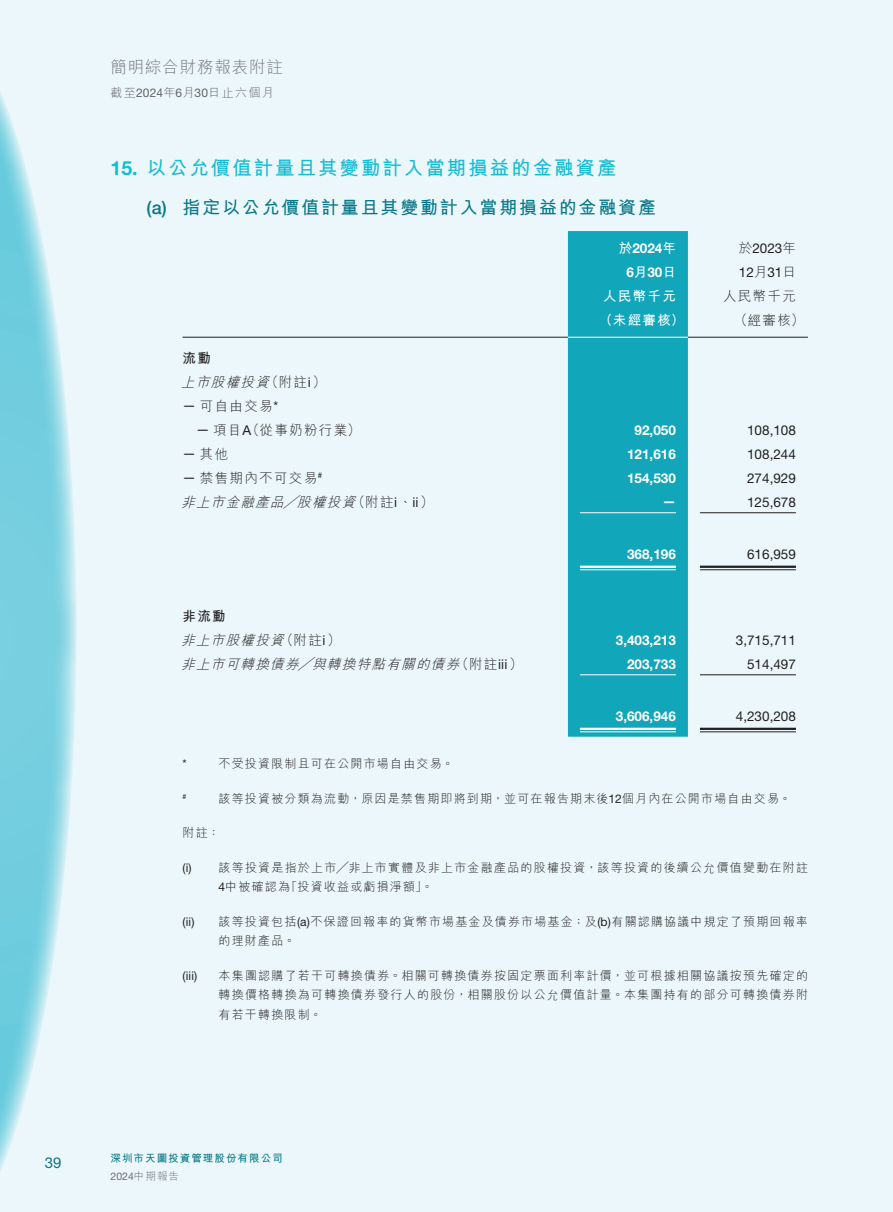
<style>
.page{position:relative;width:893px;height:1212px;background:#ebf7fa}
.page>*{position:absolute;margin:0;border:0;box-sizing:border-box;transform-origin:0 0}
._03_H1{font:700 19.5px "M Hei HK";letter-spacing:.1em;color:#14bdd4}
._03_H1-2{font:700 19.5px "Helvetica Neue LT Std";color:#14bdd4}
._04___H2{font:700 18px "M Hei HK";letter-spacing:.1em;color:#097888}
._04___H2-2{font:500 18px "Helvetica Neue LT Std";color:#097888}
.t1{font:300 16.5px "M Hei HK";letter-spacing:.05em;color:#76787b}
.t2{font:15px "Helvetica Neue LT Std";color:#097888}
._01_Body_Text{font:13.5px/24px "Helvetica Neue LT Std";color:#231f20}
._01_Body_Text-2{font:700 13.5px/24px "Helvetica Neue LT Std";color:#fff;text-align:center}
._15_Table_Stub{font:300 13.5px "M Hei HK";letter-spacing:.1em;color:#231f20}
._15_Table_Stub-2{font:italic 300 13.5px "M Hei HK";color:#231f20}
._01_Body_Text-3{font:700 13.5px "M Hei HK";letter-spacing:.1em;color:#fff}
._01_Body_Text-4{font:300 13.5px "M Hei HK";letter-spacing:.1em;color:#231f20}
._15_Table_Stub-3{font:700 13.5px "M Hei HK";color:#231f20}
._15_Table_Stub-4{font:13.5px "Helvetica Neue LT Std";color:#231f20}
._02_Note_Text{font:300 12px/19.5px "M Hei HK";letter-spacing:.105em;color:#231f20}
.t3{font:300 12px "M Hei HK";letter-spacing:.115em;color:#636366}
._02_Note_Text-2{font:12px "Helvetica Neue LT Std";color:#231f20}
.t4{font:700 10.5px "M Hei HK";letter-spacing:.1em;color:#097888}
.t5{font:10.5px "Helvetica Neue LT Std";color:#6c6d70}
._15_Table_Stub-5{font:7.8px "Helvetica Neue LT Std";color:#231f20}
._02_Note_Text-3{font:7.05px "Helvetica Neue LT Std";color:#231f20}
.s1{font-family:"Helvetica Neue LT Std";font-weight:400}
.s2{font-family:"M Hei HK"}
.s3{font-family:"M Hei HK";font-weight:300}
</style>
<div class="page">
<svg style="left:0;top:91px;width:76px;height:1081px"></svg>
<div style="left:568px;top:231px;width:120px;height:506px;background:#12a6ba"></div>
<hr style="left:183px;top:337px;width:385px;height:1px;background:#231f20">
<hr style="left:568px;top:337px;width:120px;height:1px;background:#fff">
<hr style="left:688px;top:337px;width:120px;height:1px;background:#231f20">
<hr style="left:580px;top:512px;width:96px;height:1px;background:#fff">
<hr style="left:700px;top:512px;width:96px;height:1px;background:#231f20">
<hr style="left:580px;top:566px;width:96px;height:2px;background:#fff">
<hr style="left:580px;top:569px;width:96px;height:1px;background:#fff">
<hr style="left:700px;top:566px;width:96px;height:2px;background:#231f20">
<hr style="left:700px;top:569px;width:96px;height:1px;background:#231f20">
<hr style="left:580px;top:674px;width:96px;height:1px;background:#fff">
<hr style="left:700px;top:674px;width:96px;height:1px;background:#231f20">
<hr style="left:580px;top:728px;width:96px;height:2px;background:#fff">
<hr style="left:580px;top:731px;width:96px;height:1px;background:#fff">
<hr style="left:700px;top:728px;width:96px;height:2px;background:#231f20">
<hr style="left:700px;top:731px;width:96px;height:1px;background:#231f20">
<h3 class="t1" style="left:111px;top:55px;width:174px">簡明綜合財務報表附註</h3>
<p class="t3" style="left:111px;top:84px;width:165px">截至<span class="s1">2024</span>年月<span class="s1">6 30</span>日止六個月</p>
<p class="_03_H1-2" style="left:111px;top:156px;width:29px">15.</p>
<p class="_03_H1" style="left:147px;top:153px;width:471px">以公允價值計量且其變動計入當期損益的金融資產</p>
<p class="_04___H2-2" style="left:147px;top:197px;width:22px">a( )</p>
<p class="_04___H2" style="left:183px;top:194px;width:475px">指定以公允價值計量且其變動計入當期損益的金融資產</p>
<p class="_01_Body_Text-2" style="left:619px;top:236px;width:59px"><span class="s2">於</span>2024<span class="s2">年月</span>6 30<span class="s2">日</span></p>
<p class="_01_Body_Text" style="left:739px;top:236px;width:59px"><span class="s3">於</span>2023<span class="s3">年<br></span>12<span class="s3">月</span>31<span class="s3">日</span></p>
<p class="_01_Body_Text-4" style="left:723px;top:287px;width:74px">人民幣千元</p>
<p class="_01_Body_Text-3" style="left:603px;top:287px;width:74px">人民幣千元</p>
<p class="_01_Body_Text-3" style="left:599px;top:311px;width:87px">（未經審核）</p>
<p class="_01_Body_Text-4" style="left:734px;top:311px;width:72px">（經審核(</p>
<p class="_15_Table_Stub-3" style="left:183px;top:348px;width:30px">流動</p>
<p class="_15_Table_Stub" style="left:265px;top:372px;width:62px">（附註<span class="s1">i</span>(</p>
<p class="_15_Table_Stub-2" style="left:181px;top:372px;width:94px">上市股權投資</p>
<p class="_15_Table_Stub" style="left:200px;top:396px;width:80px">可自由交易<span class="s1">*</span></p>
<p class="_15_Table_Stub-4" style="left:183px;top:397px;width:15px">—</p>
<p class="_15_Table_Stub" style="left:246px;top:420px;width:116px">（從事奶粉行業(</p>
<p class="_15_Table_Stub" style="left:213px;top:420px;width:39px">項目<span class="s1">A</span></p>
<p class="_15_Table_Stub-4" style="left:196px;top:421px;width:15px">—</p>
<p class="_01_Body_Text-2" style="left:635px;top:418px;width:43px">92,050</p>
<p class="_01_Body_Text" style="left:747px;top:418px;width:50px">108,108</p>
<p class="_15_Table_Stub" style="left:183px;top:444px;width:47px"><span class="s1">—</span>其他</p>
<p class="_01_Body_Text-2" style="left:627px;top:442px;width:50px">121,616</p>
<p class="_01_Body_Text" style="left:747px;top:442px;width:50px">108,244</p>
<p class="_15_Table_Stub" style="left:183px;top:468px;width:136px"><span class="s1">—</span> 禁售期內不可交易</p>
<p class="_15_Table_Stub-5" style="left:318px;top:471px;width:6px">#</p>
<p class="_01_Body_Text-2" style="left:627px;top:466px;width:50px">154,530</p>
<p class="_01_Body_Text" style="left:747px;top:466px;width:50px">274,929</p>
<p class="_15_Table_Stub-2" style="left:284px;top:492px;width:20px">╱</p>
<p class="_15_Table_Stub" style="left:352px;top:492px;width:84px">（附註<span class="s1">i</span>、 (<span class="s1">i i</span></p>
<p class="_15_Table_Stub-2" style="left:181px;top:492px;width:109px">非上市金融產品</p>
<p class="_15_Table_Stub-2" style="left:297px;top:492px;width:64px">股權投資</p>
<p class="_01_Body_Text-2" style="left:662px;top:488px;width:15px">—</p>
<p class="_01_Body_Text" style="left:747px;top:490px;width:50px">125,678</p>
<p class="_01_Body_Text-2" style="left:627px;top:542px;width:50px">368,196</p>
<p class="_01_Body_Text" style="left:747px;top:542px;width:50px">616,959</p>
<p class="_15_Table_Stub-3" style="left:183px;top:606px;width:45px">非流動</p>
<p class="_15_Table_Stub" style="left:280px;top:630px;width:62px">（附註<span class="s1">i</span>(</p>
<p class="_15_Table_Stub-2" style="left:181px;top:630px;width:109px">非上市股權投資</p>
<p class="_15_Table_Stub-2" style="left:299px;top:654px;width:20px">╱</p>
<p class="_15_Table_Stub" style="left:456px;top:654px;width:68px">（附註<span class="s1">iii</span>(</p>
<p class="_15_Table_Stub-2" style="left:181px;top:654px;width:124px">非上市可轉換債券</p>
<p class="_15_Table_Stub-2" style="left:312px;top:654px;width:153px">與轉換特點有關的債券</p>
<p class="_02_Note_Text-2" style="left:183px;top:757px;width:6px">*</p>
<p class="_02_Note_Text" style="left:219px;top:753px;width:237px">不受投資限制且可在公開市場自由交易。</p>
<p class="_01_Body_Text-2" style="left:616px;top:628px;width:62px">3,403,213</p>
<p class="_01_Body_Text" style="left:736px;top:628px;width:62px">3,715,711</p>
<p class="_01_Body_Text-2" style="left:627px;top:652px;width:50px">203,733</p>
<p class="_01_Body_Text" style="left:747px;top:652px;width:50px">514,497</p>
<p class="_01_Body_Text-2" style="left:616px;top:704px;width:62px">3,606,946</p>
<p class="_01_Body_Text" style="left:736px;top:704px;width:62px">4,230,208</p>
<p class="_02_Note_Text" style="left:219px;top:788px;width:574px">該等投資被分類為流動，原因是禁售期即將到期，並可在報告期末後<span class="s1">12</span>個月內在公開市場自由交易。</p>
<p class="_02_Note_Text-3" style="left:183px;top:792px;width:5px">#</p>
<p class="_02_Note_Text" style="left:183px;top:822px;width:39px">附註：</p>
<p class="_02_Note_Text-2" style="left:183px;top:860px;width:11px">) i(</p>
<p class="_02_Note_Text-2" style="left:183px;top:914px;width:13px">i i( )</p>
<p class="_02_Note_Text-2" style="left:183px;top:968px;width:16px">(iii)</p>
<p class="_02_Note_Text" style="left:219px;top:857px;width:591px">該等投資是指於上市╱非上市實體及非上市金融產品的股權投資，該等投資的後續公允價值變動在附註</p>
<p class="_02_Note_Text" style="left:286px;top:876px;width:149px">「投資收益或虧損淨額。「</p>
<p class="_02_Note_Text" style="left:219px;top:876px;width:73px"><span class="s1">4</span>中被確認為</p>
<p class="_02_Note_Text" style="left:219px;top:911px;width:591px">該等投資包括 <span class="s1">)a(</span> 不保證回報率的貨幣市場基金及債券市場基金；及 <span class="s1">b( )</span>有關認購協議中規定了預期回報率</p>
<p class="_02_Note_Text" style="left:219px;top:930px;width:78px">的理財產品。</p>
<p class="_02_Note_Text" style="left:219px;top:965px;width:591px">本集團認購了若干可轉換債券。相關可轉換債券按固定票面利率計價，並可根據相關協議按預先確定的</p>
<p class="_02_Note_Text" style="left:219px;top:984px;width:591px">轉換價格轉換為可轉換債券發行人的股份，相關股份以公允價值計量。本集團持有的部分可轉換債券附有若干轉換限制。</p>
<p class="t2" style="left:45px;top:1154px;width:18px">39</p>
<p class="t4" style="left:111px;top:1150px;width:174px">深圳市天圖投資管理股份有限公司</p>
<p class="t5" style="left:111px;top:1170px;width:70px">2024<span class="s3">中期報告</span></p>
</div>
